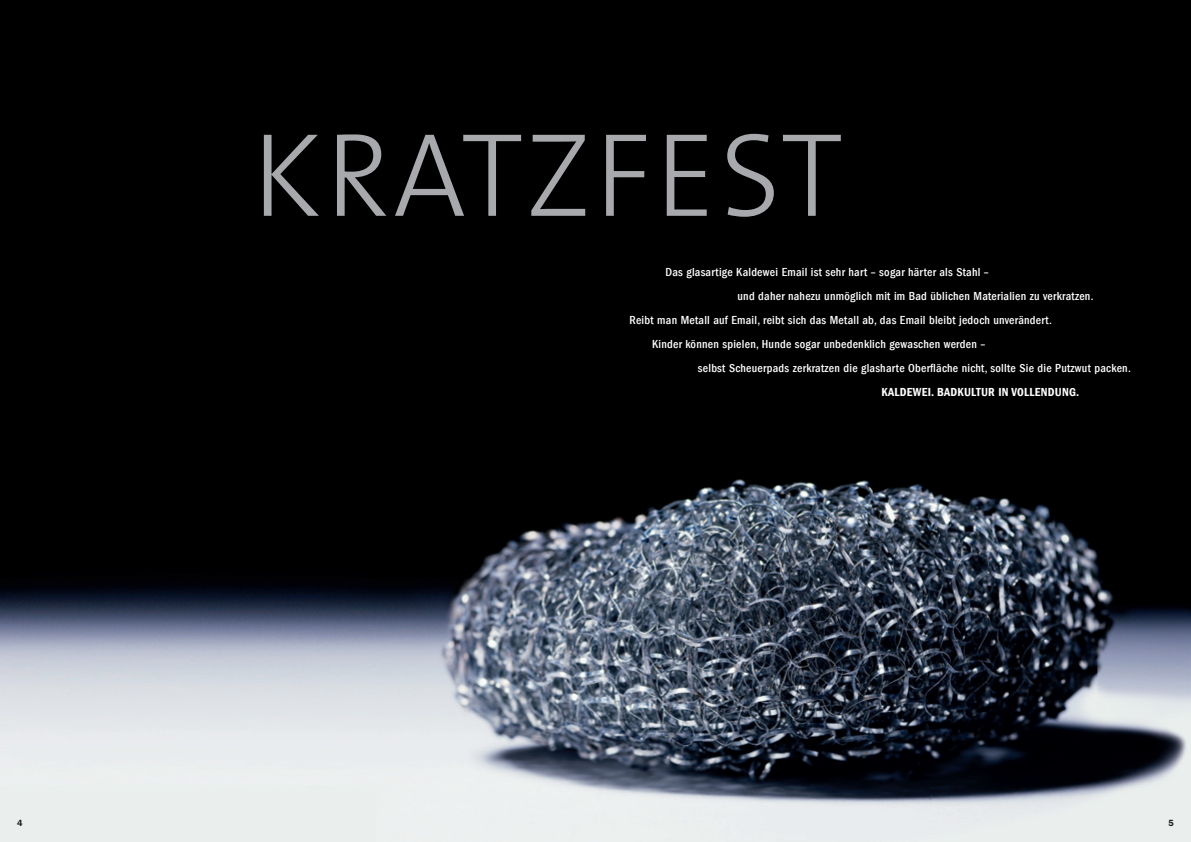
<style>
.page{position:relative;width:1191px;height:842px;background:#fff}
.page>*{position:absolute;margin:0;border:0;box-sizing:border-box;transform-origin:0 0}
.t1{font:120px "The Sans LP3 Lig";letter-spacing:.035em;color:#a8a9ad}
.t2{font:500 condensed 12px "Franklin Gothic LT Com";letter-spacing:.02em;color:#fff}
.t3{font:12px "Franklin Gothic LT Com Dm Cn";letter-spacing:.02em;color:#fff}
.t4{font:9px "Franklin Gothic LT Com Dm";color:#231f20}
</style>
<div class="page">
<img style="left:0;top:0;width:1191px;height:842px">
<h1 class="t1" style="left:252px;top:98px;width:592px">KRATZFEST</h1>
<p class="t2" style="left:665px;top:265px;width:325px">Das glasartige Kaldewei Email ist sehr hart – sogar härter als Stahl –</p>
<p class="t2" style="left:737px;top:289px;width:357px">und daher nahezu unmöglich mit im Bad üblichen Materialien zu verkratzen.</p>
<p class="t2" style="left:629px;top:313px;width:424px">Reibt man Metall auf Email, reibt sich das Metall ab, das Email bleibt jedoch unverändert.</p>
<p class="t2" style="left:652px;top:337px;width:334px">Kinder können spielen, Hunde sogar unbedenklich gewaschen werden –</p>
<p class="t2" style="left:698px;top:361px;width:434px">selbst Scheuerpads zerkratzen die glasharte Oberfläche nicht, sollte Sie die Putzwut packen.</p>
<p class="t3" style="left:881px;top:385px;width:143px">KALDEWEI . BADKULTUR IN VOLLEN</p>
<p class="t3" style="left:1047px;top:385px;width:33px">DUNG.</p>
<p class="t4" style="left:17px;top:818px;width:7px">4</p>
<p class="t4" style="left:1168px;top:818px;width:7px">5</p>
</div>
